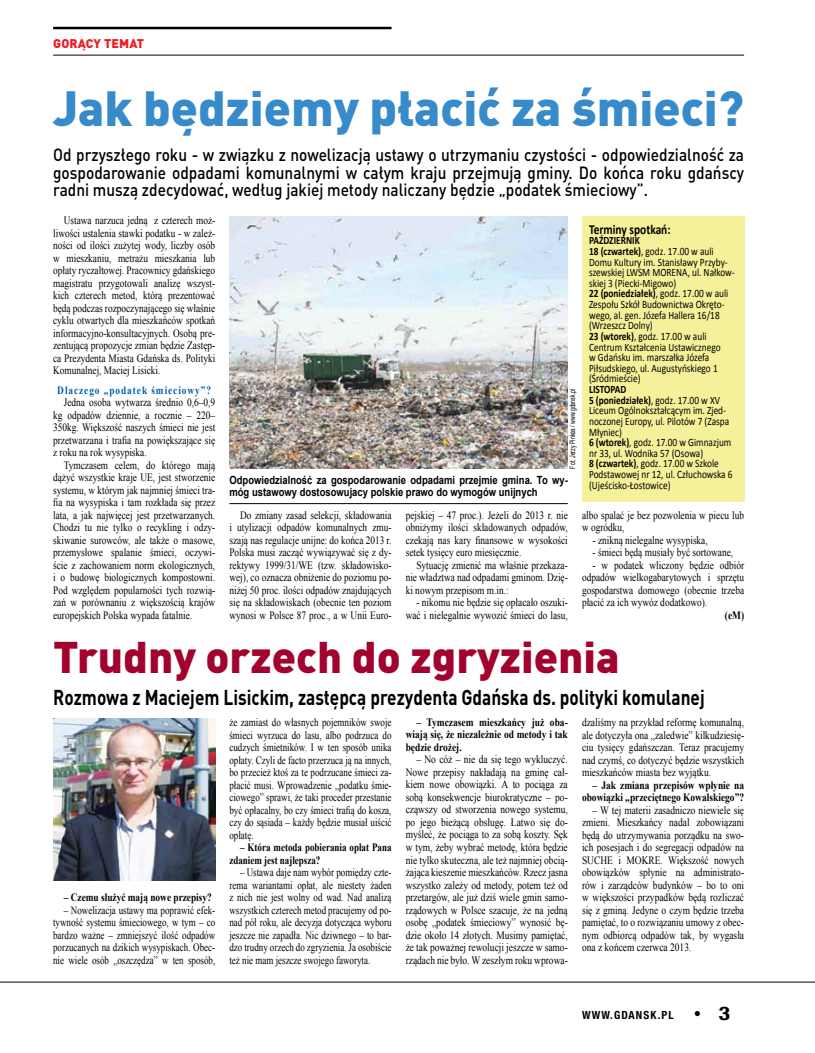
<style>
.page{position:relative;width:815px;height:1053px;background:#fff}
.page>*{position:absolute;margin:0;border:0;box-sizing:border-box;transform-origin:0 0}
.t1{font:900 48.75px "DIN Pro";color:#378bca}
.t2{font:900 43.75px "DIN Pro";color:#a1032e}
.t3{font:700 21.25px "DIN Pro";color:#000;scale:.81 1}
.t4{font:500 17.5px/17.5px "DIN Pro";color:#000;text-align:justify;scale:.88 1}
.t5{font:700 13.75px "Calibri";color:#000;scale:.83 1}
.t6{font:900 12.5px "DIN Pro";letter-spacing:.01em;color:#ed1d24}
.t7{font:11.25px/12.5px "Times New Roman";color:#000;text-align:justify;scale:.83 1}
.t8{font:11.25px/12.5px "Times New Roman";color:#000;text-align:justify;scale:.84 1}
.t9{font:11.25px/12.5px "Times New Roman";color:#000;text-align:justify;scale:.8 1}
.t10{font:11.25px/10.6px "Calibri";color:#000;scale:.83 1}
.t11{font:700 11.25px/12.5px "Times New Roman";color:#000;text-align:justify;scale:.84 1}
.t12{font:700 11.25px/12.5px "Arial";color:#000;scale:.84 1}
.t13{font:700 11.25px/12.5px "Times New Roman";color:#000;scale:.8 1}
.t14{font:700 11.25px "Times New Roman";color:#000;scale:.83 1}
.t15{font:700 11.25px "Times New Roman";letter-spacing:.1em;color:#005baa;scale:.83 1}
.t16{font:700 condensed 11.25px "Helvetica Neue LT Pro";letter-spacing:.1em;color:#000}
.t17{font:7.5px "Arial";color:#000;scale:.7 1}
.s1{font-weight:700}
.s2{font-size:18.75px}
</style>
<div class="page">
<hr style="left:0;top:981px;width:815px;height:1px;background:#000">
<hr style="left:53px;top:55px;width:691px;height:1px;background:#000">
<hr style="left:53px;top:27px;width:339px;height:2px;background:#000">
<img style="left:53px;top:718px;width:162px;height:162px">
<div style="left:582px;top:216px;width:162px;height:286px;background:#f5f19a"></div>
<img style="left:229px;top:216px;width:339px;height:252px">
<hr style="left:229px;top:503px;width:339px;height:1px;background:#000">
<p class="t6" style="left:53px;top:34px;width:93px">gorący temat</p>
<h1 class="t1" style="left:53px;top:75px;width:692px">Jak będziemy płacić za śmieci?</h1>
<p class="t4" style="left:53px;top:145px;width:787px">Od przyszłego roku - w związku z nowelizacją ustawy o utrzymaniu czystości - odpowiedzialność za gospodarowanie odpadami komunalnymi w całym kraju przejmują gminy. Do końca roku gdańscy radni muszą zdecydować, według jakiej metody naliczany będzie „podatek śmieciowy”.</p>
<p class="t7" style="left:53px;top:214px;width:197px;text-indent:11px">Ustawa narzuca jedną z czterech moż&shy;liwości ustalenia stawki podatku - w zależ&shy;ności od ilości zużytej wody, liczby osób w mieszkaniu, metrażu mieszkania lub opłaty ryczałtowej. Pracownicy gdańskiego magistratu przygotowali analizę wszyst&shy;kich czterech metod, którą prezentować będą podczas rozpoczynającego się właśnie cyklu otwartych dla mieszkańców spotkań informacyjno-konsultacyjnych. Osobą pre&shy;zentującą propozycje zmian będzie Zastęp&shy;ca Prezydenta Miasta Gdańska ds. Polityki Komunalnej, Maciej Lisicki.</p>
<p class="t15" style="left:57px;top:382px;width:187px">Dlaczego „podatek śmieciowy”?</p>
<p class="t7" style="left:53px;top:396px;width:197px;text-indent:11px">Jedna osoba wytwarza średnio 0,6–0,9 kg odpadów dziennie, a rocznie – 220– 350kg. Większość naszych śmieci nie jest przetwarzana i trafia na powiększające się z roku na rok wysypiska.</p>
<p class="t7" style="left:53px;top:458px;width:197px;text-indent:11px">Tymczasem celem, do którego mają dążyć wszystkie kraje UE, jest stworzenie systemu, w którym jak najmniej śmieci tra&shy;fia na wysypiska i tam rozkłada się przez lata, a jak najwięcej jest przetwarzanych.<br>Chodzi tu nie tylko o recykling i odzy&shy;skiwanie surowców, ale także o masowe, przemysłowe spalanie śmieci, oczywi&shy;ście z zachowaniem norm ekologicznych, i o budowę biologicznych kompostowni.<br>Pod względem popularności tych rozwią&shy;zań w porównaniu z większością krajów europejskich Polska wypada fatalnie.</p>
<p class="t5" style="left:589px;top:220px;width:100px">Terminy spotkań:</p>
<p class="t10" style="left:589px;top:235px;width:177px"><span class="s1">PAŹDZIERNIK<br>18 (czwartek)</span>, godz. 17.00 w auli<br>Domu Kultury im. Stanisławy Przyby&shy;szewskiej LWSM MORENA, ul. Nałkow&shy;skiej 3 (Piecki-Migowo)<br><span class="s1">22 (poniedziałek)</span>, godz. 17.00 w auli<br>Zespołu Szkół Budownictwa Okręto&shy;wego, al. gen. Józefa Hallera 16/18 (Wrzeszcz Dolny)<br><span class="s1">23 (wtorek)</span>, godz. 17.00 w auli<br>Centrum Kształcenia Ustawicznego<br>w Gdańsku im. marszałka Józefa<br>Piłsudskiego, ul. Augustyńskiego 1 (Śródmieście)</p>
<p class="t10" style="left:589px;top:384px;width:174px"><span class="s1">LISTOPAD<br>5 (poniedziałek)</span>, godz. 17.00 w XV<br>Liceum Ogólnokształcącym im. Zjed&shy;noczonej Europy, ul. Pilotów 7 (Zaspa<br>Młyniec)<br><span class="s1">6 (wtorek)</span>, godz. 17.00 w Gimnazjum nr 33, ul. Wodnika 57 (Osowa)<br><span class="s1">8 (czwartek)</span>, godz. 17.00 w Szkole<br>Podstawowej nr 12, ul. Człuchowska 6 (Ujeścisko-Łostowice)</p>
<p class="t17" style="left:568px;top:468px;width:115px;rotate:-90deg">Fot. Jerzy Pinkas / www.gdansk.pl</p>
<p class="t12" style="left:229px;top:474px;width:404px">Odpowiedzialność za gospodarowanie odpadami przejmie gmina. To wy&shy;móg ustawowy dostosowujacy polskie prawo do wymogów unijnych</p>
<p class="t7" style="left:582px;top:508px;width:197px">albo spalać je bez pozwolenia w piecu lub w ogródku,</p>
<p class="t7" style="left:593px;top:533px;width:140px">- znikną nielegalne wysypiska,</p>
<p class="t7" style="left:593px;top:546px;width:171px">- śmieci będą musiały być sortowane,</p>
<p class="t7" style="left:582px;top:558px;width:197px;text-indent:11px">- w podatek wliczony będzie odbiór odpadów wielkogabarytowych i sprzętu gospodarstwa domowego (obecnie trzeba płacić za ich wywóz dodatkowo).</p>
<p class="t14" style="left:725px;top:607px;width:25px">(eM)</p>
<p class="t7" style="left:229px;top:508px;width:197px;text-indent:11px">Do zmiany zasad selekcji, składowania i utylizacji odpadów komunalnych zmu&shy;szają nas regulacje unijne: do końca 2013 r.<br>Polska musi zacząć wywiązywać się z dy&shy;rektywy 1999/31/WE (tzw. składowisko&shy;wej), co oznacza obniżenie do poziomu po&shy;niżej 50 proc. ilości odpadów znajdujących się na składowiskach (obecnie ten poziom wynosi w Polsce 87 proc., a w Unii Euro-</p>
<p class="t7" style="left:406px;top:508px;width:197px">pejskiej – 47 proc.). Jeżeli do 2013 r. nie obniżymy ilości składowanych odpadów, czekają nas kary finansowe w wysokości setek tysięcy euro miesięcznie.</p>
<p class="t7" style="left:406px;top:558px;width:197px;text-indent:11px">Sytuację zmienić ma właśnie przekaza&shy;nie władztwa nad odpadami gminom. Dzię&shy;ki nowym przepisom m.in.:</p>
<p class="t7" style="left:406px;top:596px;width:197px;text-align:right">- nikomu nie będzie się opłacało oszuki&shy;wać i nielegalnie wywozić śmieci do lasu,</p>
<h2 class="t2" style="left:53px;top:627px;width:568px">Trudny orzech do zgryzienia</h2>
<h3 class="t3" style="left:53px;top:683px;width:806px">Rozmowa z Maciejem Lisickim, zastępcą prezydenta Gdańska ds. polityki komulanej</h3>
<p class="t14" style="left:64px;top:889px;width:180px">– Czemu służyć mają nowe przepisy?</p>
<p class="t9" style="left:53px;top:903px;width:204px;text-indent:11px">– Nowelizacja ustawy ma poprawić efek&shy;tywność systemu śmieciowego, w tym – co bardzo ważne – zmniejszyć ilość odpadów porzucanych na dzikich wysypiskach. Obec&shy;nie wiele osób „oszczędza” w ten sposób,</p>
<p class="t9" style="left:229px;top:715px;width:204px">że zamiast do własnych pojemników swoje śmieci wyrzuca do lasu, albo podrzuca do cudzych śmietników. I w ten sposób unika opłaty. Czyli de facto przerzuca ją na innych, bo przecież ktoś za te podrzucane śmieci za&shy;płacić musi. Wprowadzenie „podatku śmie&shy;ciowego” sprawi, że taki proceder przestanie być opłacalny, bo czy śmieci trafią do kosza, czy do sąsiada – każdy będzie musiał uiścić opłatę.</p>
<p class="t13" style="left:229px;top:840px;width:204px;text-indent:11px">– Która metoda pobierania opłat Pana zdaniem jest najlepsza?</p>
<p class="t9" style="left:229px;top:865px;width:204px;text-indent:11px">– Ustawa daje nam wybór pomiędzy czte&shy;rema wariantami opłat, ale niestety żaden z nich nie jest wolny od wad. Nad analizą wszystkich czterech metod pracujemy od po&shy;nad pół roku, ale decyzja dotycząca wyboru jeszcze nie zapadła. Nic dziwnego – to bar&shy;dzo trudny orzech do zgryzienia. Ja osobiście też nie mam jeszcze swojego faworyta.</p>
<p class="t11" style="left:406px;top:715px;width:194px;text-indent:11px">– Tymczasem mieszkańcy już oba&shy;wiają się, że niezależnie od metody i tak będzie drożej.</p>
<p class="t8" style="left:406px;top:753px;width:195px;text-indent:11px">– No cóż – nie da się tego wykluczyć.<br>Nowe przepisy nakładają na gminę cał&shy;kiem nowe obowiązki. A to pociąga za sobą konsekwencje biurokratyczne – po&shy;cząwszy od stworzenia nowego systemu, po jego bieżącą obsługę. Łatwo się do&shy;myśleć, że pociąga to za sobą koszty. Sęk w tym, żeby wybrać metodę, która będzie nie tylko skuteczna, ale też najmniej obcią&shy;żająca kieszenie mieszkańców. Rzecz jasna wszystko zależy od metody, potem też od przetargów, ale już dziś wiele gmin samo&shy;rządowych w Polsce szacuje, że na jedną osobę „podatek śmieciowy” wynosić bę&shy;dzie około 14 złotych. Musimy pamiętać, że tak poważnej rewolucji jeszcze w samo&shy;rządach nie było. W zeszłym roku wprowa-</p>
<p class="t8" style="left:582px;top:715px;width:195px">dzaliśmy na przykład reformę komunalną, ale dotyczyła ona „zaledwie” kilkudziesię&shy;ciu tysięcy gdańszczan. Teraz pracujemy nad czymś, co dotyczyć będzie wszystkich mieszkańców miasta bez wyjątku.</p>
<p class="t11" style="left:582px;top:778px;width:194px;text-align:right">– Jak zmiana przepisów wpłynie na obowiązki „przeciętnego Kowalskiego”?</p>
<p class="t8" style="left:582px;top:803px;width:195px;text-indent:11px">– W tej materii zasadniczo niewiele się zmieni. Mieszkańcy nadal zobowiązani będą do utrzymywania porządku na swo&shy;ich posesjach i do segregacji odpadów na SUCHE i MOKRE. Większość nowych obowiązków spłynie na administrato&shy;rów i zarządców budynków – bo to oni w większości przypadków będą rozliczać się z gminą. Jedyne o czym będzie trzeba pamiętać, to o rozwiązaniu umowy z obec&shy;nym odbiorcą odpadów tak, by wygasła ona z końcem czerwca 2013.</p>
<p class="t16" style="left:582px;top:1008px;width:40px">WWW.GDA</p>
<p class="t16" style="left:636px;top:1008px;width:96px">NSK.PL • <span class="s2">3</span></p>
</div>
